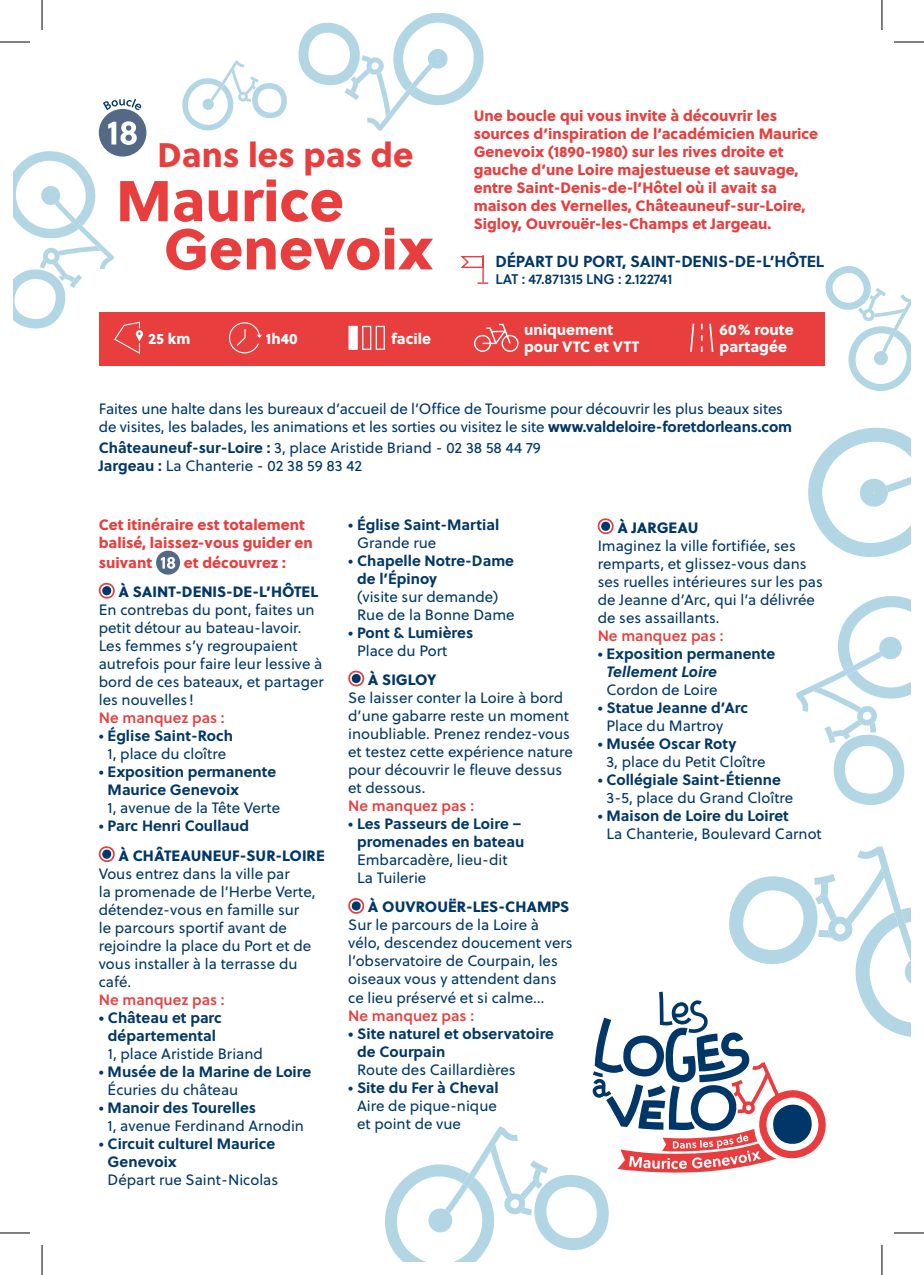
<style>
.page{position:relative;width:924px;height:1275px;background:#fff}
.page>*{position:absolute;margin:0;border:0;box-sizing:border-box;transform-origin:0 0}
.t1{font:57.4px/48.2px "Soleil Xb";color:#e83e3e}
.t2{font:34px "Soleil Xb";color:#e83e3e}
.t3{font:700 16px "Soleil";letter-spacing:-.01em;color:#003768}
.t4{font:15px/18px "Soleil";color:#003768}
.t5{font:700 15px/18px "Soleil";color:#003768}
.t6{font:15px/18px "Soleil Xb";color:#e83e3e}
.t7{font:15px "Soleil Xb";color:#003768}
.t8{font:15px "Soleil Sb";color:#e83e3e}
.t9{font:15px/16px "Soleil Xb";color:#fff}
.t10{font:14px "Soleil Sb";letter-spacing:-.01em;color:#003768}
.s1{font-weight:700}
.s2{font-family:"Soleil Sb";font-weight:400}
.s3{font-weight:400}
.s4{font-family:"Soleil Sb"}
.s5{font-style:italic}
</style>
<div class="page">
<svg style="left:808px;top:427px;width:101px;height:130px"></svg>
<svg style="left:796px;top:596px;width:113px;height:209px"></svg>
<svg style="left:824px;top:266px;width:85px;height:125px"></svg>
<svg style="left:298px;top:14px;width:186px;height:117px"></svg>
<svg style="left:182px;top:60px;width:105px;height:71px"></svg>
<svg style="left:385px;top:846px;width:524px;height:415px"></svg>
<div style="left:156px;top:550px;width:24px;height:24px;background:#546986;border-radius:50%"></div>
<svg style="left:161px;top:557px;width:14px;height:12px"></svg>
<svg style="left:98px;top:582px;width:17px;height:16px"></svg>
<svg style="left:98px;top:846px;width:17px;height:16px"></svg>
<svg style="left:348px;top:670px;width:16px;height:16px"></svg>
<svg style="left:348px;top:898px;width:16px;height:15px"></svg>
<svg style="left:597px;top:518px;width:16px;height:16px"></svg>
<div style="left:99px;top:312px;width:725px;height:53px;background:#e83e3e"></div>
<div style="left:99px;top:109px;width:47px;height:47px;background:#546986;border-radius:50%"></div>
<svg style="left:103px;top:99px;width:38px;height:11px"></svg>
<svg style="left:460px;top:255px;width:28px;height:29px"></svg>
<svg style="left:14px;top:121px;width:129px;height:233px"></svg>
<svg style="left:229px;top:322px;width:32px;height:32px"></svg>
<svg style="left:362px;top:325px;width:23px;height:25px"></svg>
<div style="left:348px;top:326px;width:9px;height:24px;background:#fff;border:1px solid #fff"></div>
<svg style="left:474px;top:323px;width:45px;height:29px"></svg>
<svg style="left:690px;top:323px;width:24px;height:29px"></svg>
<hr style="left:893px;top:1231px;width:30px;height:3px;background:#fff">
<hr style="left:880px;top:1245px;width:2px;height:30px;background:#fff">
<hr style="left:0;top:42px;width:30px;height:1px;background:#000">
<hr style="left:893px;top:42px;width:30px;height:1px;background:#000">
<hr style="left:0;top:1232px;width:30px;height:1px;background:#000">
<hr style="left:893px;top:1232px;width:30px;height:1px;background:#000">
<hr style="left:42px;top:0;width:1px;height:30px;background:#000">
<hr style="left:42px;top:1245px;width:1px;height:30px;background:#000">
<hr style="left:881px;top:0;width:1px;height:30px;background:#000">
<hr style="left:881px;top:1245px;width:1px;height:30px;background:#000">
<h2 class="t2" style="left:157px;top:128px;width:257px">Dans les pas de</h2>
<h1 class="t1" style="left:164px;top:173px;width:271px;text-indent:-47px">Maurice<br>Genevoix</h1>
<p class="t9" style="left:148px;top:329px;width:44px">25 km</p>
<p class="t9" style="left:266px;top:329px;width:33px">1h40</p>
<p class="t9" style="left:391px;top:329px;width:41px">facile</p>
<p class="t6" style="left:473px;top:106px;width:346px">Une boucle qui vous invite à découvrir les sources d’inspiration de l’académicien Maurice Genevoix (1890-1980) sur les rives droite et gauche d’une Loire majestueuse et sauvage, entre Saint-Denis-de-l’Hôtel où il avait sa maison des Vernelles, Châteauneuf-sur-Loire, Sigloy, Ouvrouër-les-Champs et Jargeau.</p>
<p class="t3" style="left:495px;top:249px;width:330px">DÉPART DU PORT, SAINT-DENIS-DE-L’HÔTEL</p>
<p class="t10" style="left:495px;top:268px;width:178px">LAT : 47.871315 LNG : 2.122741</p>
<p class="t9" style="left:524px;top:321px;width:116px">uniquement pour VTC et VTT</p>
<p class="t9" style="left:719px;top:321px;width:76px">60% route partagée</p>
<p class="t4" style="left:99px;top:400px;width:694px">Faites une halte dans les bureaux d’accueil de l’Office de Tourisme pour découvrir les plus beaux sites de visites, les balades, les animations et les sorties ou visitez le site <span class="s1">www.valdeloire-foretdorleans.com</span></p>
<p class="t4" style="left:99px;top:438px;width:443px"><span class="s1">Châteauneuf-sur-Loire :</span> 3, place Aristide Briand - 02 38 58 44 79<br><span class="s1">Jargeau :</span> La Chanterie - 02 38 59 83 42</p>
<p class="t6" style="left:99px;top:514px;width:215px">Cet itinéraire est totalement balisé, laissez-vous guider en</p>
<p class="t6" style="left:99px;top:553px;width:55px">suivant</p>
<p class="t6" style="left:184px;top:553px;width:103px">et découvrez :</p>
<p class="t7" style="left:118px;top:580px;width:201px">À SAINT-DENIS-DE-L’HÔTEL</p>
<p class="t4" style="left:99px;top:600px;width:226px">En contrebas du pont, faites un petit détour au bateau-lavoir.<br>Les femmes s’y regroupaient autrefois pour faire leur lessive à bord de ces bateaux, et partager les nouvelles !</p>
<p class="t8" style="left:99px;top:706px;width:127px">Ne manquez pas :</p>
<p class="t5" style="left:99px;top:726px;width:136px;text-align:center"><span class="s2">•</span> Église Saint-Roch<br><span class="s3">1, place du cloître</span></p>
<p class="t5" style="left:108px;top:762px;width:170px;text-indent:-9px"><span class="s2">•</span> Exposition permanente<br>Maurice Genevoix</p>
<p class="t4" style="left:108px;top:798px;width:174px">1, avenue de la Tête Verte</p>
<p class="t5" style="left:99px;top:816px;width:152px"><span class="s2">•</span> Parc Henri Coullaud</p>
<p class="t7" style="left:118px;top:843px;width:208px">À CHÂTEAUNEUF-SUR-LOIRE</p>
<p class="t4" style="left:99px;top:864px;width:218px">Vous entrez dans la ville par<br>la promenade de l’Herbe Verte, détendez-vous en famille sur<br>le parcours sportif avant de rejoindre la place du Port et de vous installer à la terrasse du café.</p>
<p class="t8" style="left:99px;top:988px;width:127px">Ne manquez pas :</p>
<p class="t5" style="left:99px;top:1007px;width:125px;text-align:center">• Château et parc départemental</p>
<p class="t4" style="left:108px;top:1044px;width:156px">1, place Aristide Briand</p>
<p class="t5" style="left:108px;top:1061px;width:205px;text-indent:-9px"><span class="s2">•</span> Musée de la Marine de Loire<br><span class="s3">Écuries du château</span></p>
<p class="t4" style="left:108px;top:1098px;width:198px;text-indent:-9px"><span class="s4">•</span> <span class="s1">Manoir des Tourelles<br></span>1, avenue Ferdinand Arnodin</p>
<p class="t5" style="left:108px;top:1133px;width:169px;text-indent:-9px"><span class="s2">•</span> Circuit culturel Maurice<br>Genevoix</p>
<p class="t4" style="left:108px;top:1170px;width:172px">Départ rue Saint-Nicolas</p>
<p class="t5" style="left:357px;top:514px;width:144px;text-indent:-9px"><span class="s2">•</span> Église Saint-Martial<br><span class="s3">Grande rue</span></p>
<p class="t5" style="left:357px;top:550px;width:158px;text-indent:-9px"><span class="s2">•</span> Chapelle Notre-Dame de l’Épinoy</p>
<p class="t4" style="left:357px;top:587px;width:159px">(visite sur demande)<br>Rue de la Bonne Dame</p>
<p class="t5" style="left:357px;top:622px;width:118px;text-indent:-9px"><span class="s2">•</span> Pont &amp; Lumières<br><span class="s3">Place du Port</span></p>
<p class="t7" style="left:368px;top:668px;width:70px">À SIGLOY</p>
<p class="t4" style="left:348px;top:688px;width:226px">Se laisser conter la Loire à bord d’une gabarre reste un moment inoubliable. Prenez rendez-vous et testez cette expérience nature pour découvrir le fleuve dessus et dessous.</p>
<p class="t8" style="left:348px;top:794px;width:127px">Ne manquez pas :</p>
<p class="t5" style="left:348px;top:814px;width:177px;text-align:center"><span class="s2">•</span> Les Passeurs de Loire – promenades en bateau</p>
<p class="t4" style="left:357px;top:850px;width:152px">Embarcadère, lieu-dit<br>La Tuilerie</p>
<p class="t7" style="left:368px;top:895px;width:203px">À OUVROUËR-LES-CHAMPS</p>
<p class="t4" style="left:348px;top:916px;width:226px">Sur le parcours de la Loire à vélo, descendez doucement vers l’observatoire de Courpain, les oiseaux vous y attendent dans ce lieu préservé et si calme…</p>
<p class="t8" style="left:348px;top:1003px;width:127px">Ne manquez pas :</p>
<p class="t5" style="left:357px;top:1023px;width:198px;text-indent:-9px">• Site naturel et observatoire de Courpain</p>
<p class="t4" style="left:357px;top:1060px;width:160px">Route des Caillardières</p>
<p class="t4" style="left:357px;top:1078px;width:143px;text-indent:-9px"><span class="s4">•</span> <span class="s1">Site du Fer à Cheval<br></span>Aire de pique-nique et point de vue</p>
<p class="t7" style="left:617px;top:515px;width:83px">À JARGEAU</p>
<p class="t4" style="left:597px;top:536px;width:226px">Imaginez la ville fortifiée, ses remparts, et glissez-vous dans ses ruelles intérieures sur les pas de Jeanne d’Arc, qui l’a délivrée de ses assaillants.</p>
<p class="t8" style="left:597px;top:624px;width:127px">Ne manquez pas :</p>
<p class="t5" style="left:606px;top:644px;width:170px;text-indent:-9px"><span class="s2">•</span> Exposition permanente<br><span class="s5">Tellement Loire</span></p>
<p class="t4" style="left:606px;top:680px;width:112px">Cordon de Loire</p>
<p class="t5" style="left:606px;top:698px;width:143px;text-indent:-9px"><span class="s2">•</span> Statue Jeanne d’Arc<br><span class="s3">Place du Martroy</span></p>
<p class="t4" style="left:606px;top:734px;width:160px;text-indent:-9px"><span class="s4">•</span> <span class="s1">Musée Oscar Roty<br></span>3, place du Petit Cloître</p>
<p class="t5" style="left:606px;top:770px;width:188px;text-indent:-9px"><span class="s2">•</span> Collégiale Saint-Étienne<br><span class="s3">3-5, place du Grand Cloître</span></p>
<p class="t4" style="left:606px;top:806px;width:217px;text-indent:-9px"><span class="s4">•</span> <span class="s1">Maison de Loire du Loiret<br></span>La Chanterie, Boulevard Carnot</p>
</div>
